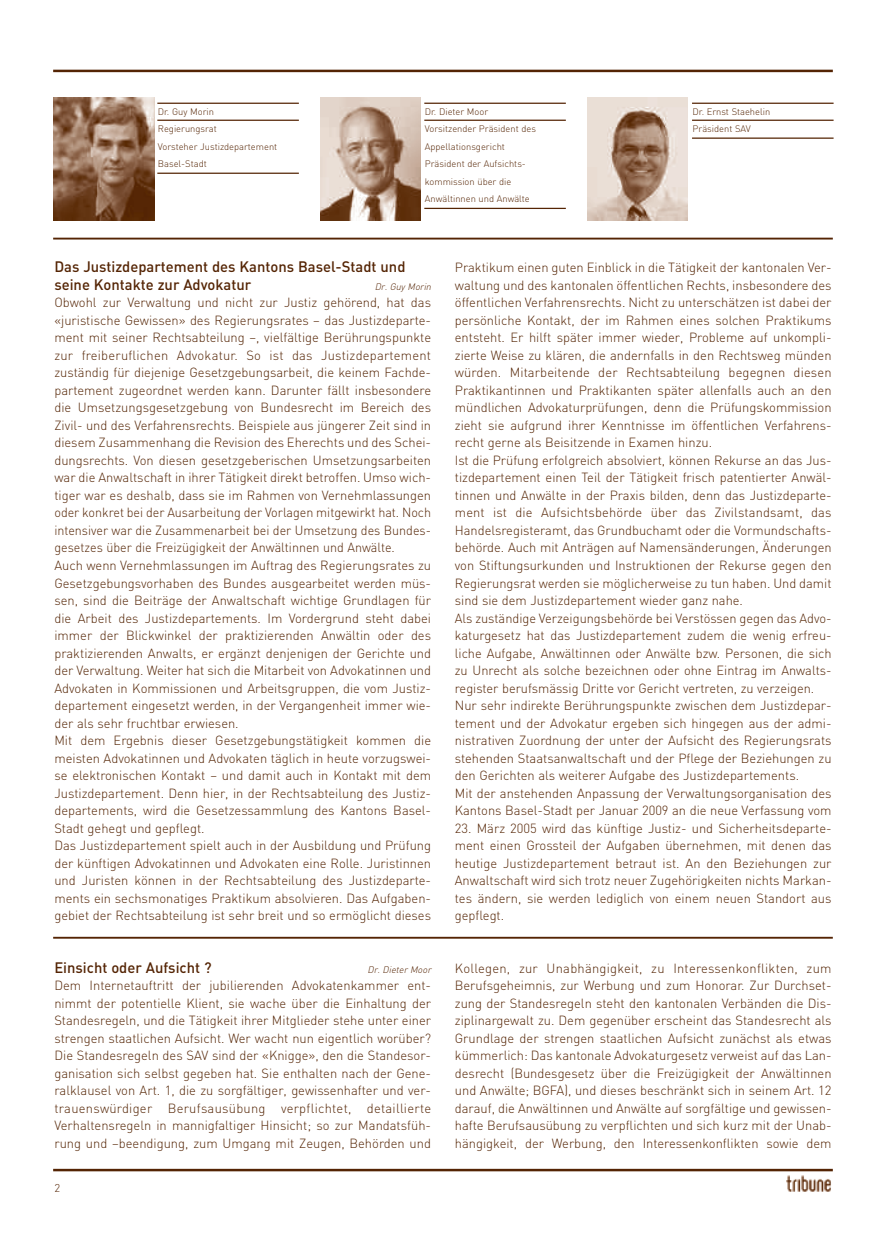
<style>
.page{position:relative;width:886px;height:1241px;background:#fff}
.page>*{position:absolute;margin:0;border:0;box-sizing:border-box;transform-origin:0 0}
.t1{font:500 15px/17.5px "DIN";color:#542404}
.t2{font:300 13.12px/17.5px "DIN";color:#542404;text-align:justify}
.t3{font:300 11.25px "DIN";color:#542404}
.t4{font:300 9.38px/17.5px "DIN";color:#542404}
.t5{font:italic 300 9.38px "DIN";color:#542404}
</style>
<div class="page">
<hr style="left:53px;top:70px;width:780px;height:2px;background:#542404">
<hr style="left:53px;top:237px;width:780px;height:2px;background:#542404">
<hr style="left:53px;top:1168px;width:780px;height:3px;background:#542404">
<img style="left:786px;top:1175px;width:45px;height:17px">
<img style="left:587px;top:98px;width:101px;height:122px">
<img style="left:53px;top:98px;width:101px;height:122px">
<img style="left:320px;top:98px;width:101px;height:122px">
<hr style="left:424px;top:103px;width:142px;height:1px;background:#542404">
<hr style="left:424px;top:120px;width:142px;height:1px;background:#542404">
<hr style="left:157px;top:103px;width:142px;height:1px;background:#542404">
<hr style="left:157px;top:120px;width:142px;height:1px;background:#542404">
<hr style="left:424px;top:208px;width:142px;height:1px;background:#542404">
<hr style="left:157px;top:172px;width:142px;height:2px;background:#542404">
<hr style="left:692px;top:103px;width:141px;height:1px;background:#542404">
<hr style="left:692px;top:120px;width:141px;height:1px;background:#542404">
<hr style="left:692px;top:137px;width:141px;height:2px;background:#542404">
<hr style="left:53px;top:936px;width:780px;height:2px;background:#542404">
<p class="t4" style="left:158px;top:104px;width:121px">Dr. Guy Morin<br>Regierungsrat<br>Vorsteher Justizdepartement<br>Basel-Stadt</p>
<p class="t4" style="left:692px;top:104px;width:79px">Dr. Ernst Staehelin<br>Präsident SAV</p>
<p class="t4" style="left:425px;top:104px;width:113px">Dr. Dieter Moor<br>Vorsitzender Präsident des<br>Appellationsgericht<br>Präsident der Aufsichts&shy;kommission über die<br>Anwältinnen und Anwälte</p>
<p class="t1" style="left:54px;top:260px;width:353px">Das Justizdepartement des Kantons Basel-Stadt und seine Kontakte zur Advokatur</p>
<p class="t5" style="left:375px;top:283px;width:60px">Dr. Guy Morin</p>
<p class="t2" style="left:54px;top:295px;width:378px;text-align:left">Obwohl zur Verwaltung und nicht zur Justiz gehörend, hat das «juristische Gewissen» des Regierungsrates – das Justizdeparte&shy;ment mit seiner Rechtsabteilung –, vielfältige Berührungspunkte zur freiberuflichen Advokatur. So ist das Justizdepartement zuständig für diejenige Gesetzgebungsarbeit, die keinem Fachde&shy;partement zugeordnet werden kann. Darunter fällt insbesondere die Umsetzungsgesetzgebung von Bundesrecht im Bereich des Zivil- und des Verfahrensrechts. Beispiele aus jüngerer Zeit sind in diesem Zusammenhang die Revision des Eherechts und des Schei&shy;dungsrechts. Von diesen gesetzgeberischen Umsetzungsarbeiten war die Anwaltschaft in ihrer Tätigkeit direkt betroffen. Umso wich&shy;tiger war es deshalb, dass sie im Rahmen von Vernehmlassungen oder konkret bei der Ausarbeitung der Vorlagen mitgewirkt hat. Noch intensiver war die Zusammenarbeit bei der Umsetzung des Bundes&shy;gesetzes über die Freizügigkeit der Anwältinnen und Anwälte.<br>Auch wenn Vernehmlassungen im Auftrag des Regierungsrates zu Gesetzgebungsvorhaben des Bundes ausgearbeitet werden müs&shy;sen, sind die Beiträge der Anwaltschaft wichtige Grundlagen für die Arbeit des Justizdepartements. Im Vordergrund steht dabei immer der Blickwinkel der praktizierenden Anwältin oder des praktizierenden Anwalts, er ergänzt denjenigen der Gerichte und der Verwaltung. Weiter hat sich die Mitarbeit von Advokatinnen und Advokaten in Kommissionen und Arbeitsgruppen, die vom Justiz&shy;departement eingesetzt werden, in der Vergangenheit immer wie&shy;der als sehr fruchtbar erwiesen.<br>Mit dem Ergebnis dieser Gesetzgebungstätigkeit kommen die meisten Advokatinnen und Advokaten täglich in heute vorzugswei&shy;se elektronischen Kontakt – und damit auch in Kontakt mit dem Justizdepartement. Denn hier, in der Rechtsabteilung des Justiz&shy;departements, wird die Gesetzessammlung des Kantons Basel-Stadt gehegt und gepflegt.<br>Das Justizdepartement spielt auch in der Ausbildung und Prüfung der künftigen Advokatinnen und Advokaten eine Rolle. Juristinnen und Juristen können in der Rechtsabteilung des Justizdeparte&shy;ments ein sechsmonatiges Praktikum absolvieren. Das Aufgaben&shy;gebiet der Rechtsabteilung ist sehr breit und so ermöglicht dieses</p>
<p class="t1" style="left:54px;top:960px;width:159px">Einsicht oder Aufsicht ?</p>
<p class="t5" style="left:367px;top:965px;width:67px">Dr. Dieter Moor</p>
<p class="t2" style="left:54px;top:978px;width:378px">Dem Internetauftritt der jubilierenden Advokatenkammer ent&shy;nimmt der potentielle Klient, sie wache über die Einhaltung der Standesregeln, und die Tätigkeit ihrer Mitglieder stehe unter einer strengen staatlichen Aufsicht. Wer wacht nun eigentlich worüber?<br>Die Standesregeln des SAV sind der «Knigge», den die Standesor&shy;ganisation sich selbst gegeben hat. Sie enthalten nach der Gene&shy;ralklausel von Art. 1, die zu sorgfältiger, gewissenhafter und ver&shy;trauenswürdiger Berufsausübung verpflichtet, detaillierte Verhaltensregeln in mannigfaltiger Hinsicht; so zur Mandatsfüh&shy;rung und –beendigung, zum Umgang mit Zeugen, Behörden und</p>
<p class="t3" style="left:54px;top:1183px;width:7px">2</p>
<p class="t2" style="left:455px;top:260px;width:378px;text-align:left">Praktikum einen guten Einblick in die Tätigkeit der kantonalen Ver&shy;waltung und des kantonalen öffentlichen Rechts, insbesondere des öffentlichen Verfahrensrechts. Nicht zu unterschätzen ist dabei der persönliche Kontakt, der im Rahmen eines solchen Praktikums entsteht. Er hilft später immer wieder, Probleme auf unkompli&shy;zierte Weise zu klären, die andernfalls in den Rechtsweg münden würden. Mitarbeitende der Rechtsabteilung begegnen diesen Praktikantinnen und Praktikanten später allenfalls auch an den mündlichen Advokaturprüfungen, denn die Prüfungskommission zieht sie aufgrund ihrer Kenntnisse im öffentlichen Verfahrens&shy;recht gerne als Beisitzende in Examen hinzu.<br>Ist die Prüfung erfolgreich absolviert, können Rekurse an das Jus&shy;tizdepartement einen Teil der Tätigkeit frisch patentierter Anwäl&shy;tinnen und Anwälte in der Praxis bilden, denn das Justizdeparte&shy;ment ist die Aufsichtsbehörde über das Zivilstandsamt, das Handelsregisteramt, das Grundbuchamt oder die Vormundschafts&shy;behörde. Auch mit Anträgen auf Namensänderungen, Änderungen von Stiftungsurkunden und Instruktionen der Rekurse gegen den Regierungsrat werden sie möglicherweise zu tun haben. Und damit sind sie dem Justizdepartement wieder ganz nahe.<br>Als zuständige Verzeigungsbehörde bei Verstössen gegen das Advo&shy;katurgesetz hat das Justizdepartement zudem die wenig erfreu&shy;liche Aufgabe, Anwältinnen oder Anwälte bzw. Personen, die sich zu Unrecht als solche bezeichnen oder ohne Eintrag im Anwalts&shy;register berufsmässig Dritte vor Gericht vertreten, zu verzeigen.<br>Nur sehr indirekte Berührungspunkte zwischen dem Justizdepar&shy;tement und der Advokatur ergeben sich hingegen aus der admi&shy;nistrativen Zuordnung der unter der Aufsicht des Regierungsrats stehenden Staatsanwaltschaft und der Pflege der Beziehungen zu den Gerichten als weiterer Aufgabe des Justizdepartements.<br>Mit der anstehenden Anpassung der Verwaltungsorganisation des Kantons Basel-Stadt per Januar 2009 an die neue Verfassung vom</p>
<p class="t2" style="left:455px;top:820px;width:378px">23. März 2005 wird das künftige Justiz- und Sicherheitsdeparte&shy;ment einen Grossteil der Aufgaben übernehmen, mit denen das heutige Justizdepartement betraut ist. An den Beziehungen zur Anwaltschaft wird sich trotz neuer Zugehörigkeiten nichts Markan&shy;tes ändern, sie werden lediglich von einem neuen Standort aus gepflegt.</p>
<p class="t2" style="left:455px;top:960px;width:378px">Kollegen, zur Unabhängigkeit, zu Interessenkonflikten, zum Berufsgeheimnis, zur Werbung und zum Honorar. Zur Durchset&shy;zung der Standesregeln steht den kantonalen Verbänden die Dis&shy;ziplinargewalt zu. Dem gegenüber erscheint das Standesrecht als Grundlage der strengen staatlichen Aufsicht zunächst als etwas kümmerlich: Das kantonale Advokaturgesetz verweist auf das Lan&shy;desrecht (Bundesgesetz über die Freizügigkeit der Anwältinnen und Anwälte; BGFA), und dieses beschränkt sich in seinem Art. 12 darauf, die Anwältinnen und Anwälte auf sorgfältige und gewissen&shy;hafte Berufsausübung zu verpflichten und sich kurz mit der Unab&shy;hängigkeit, der Werbung, den Interessenkonflikten sowie dem</p>
</div>
